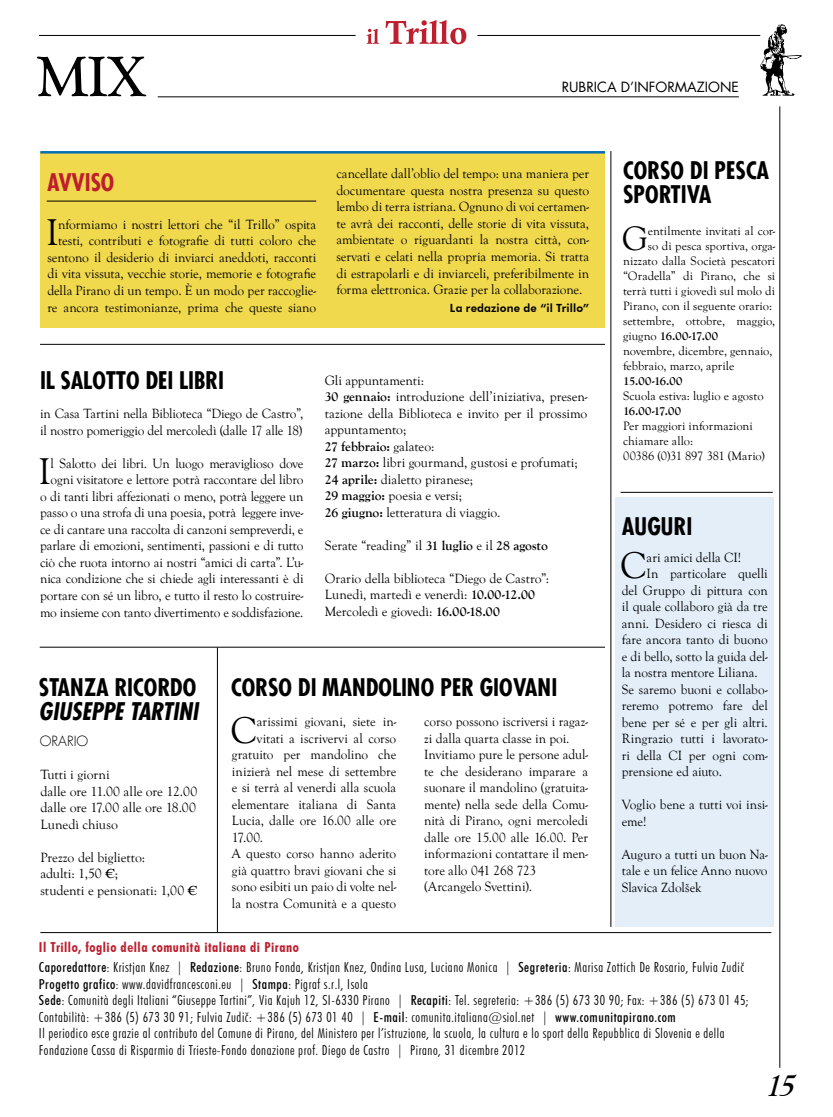
<style>
.page{position:relative;width:833px;height:1117px;background:#fff}
.page>*{position:absolute;margin:0;border:0;box-sizing:border-box;transform-origin:0 0}
.t1{font:56.25px "Goudy Catalogue BT";color:#000}
.t2{font:38.25px "Goudy Old Sty T";color:#000}
.t3{font:34.75px "Goudy Old Sty T";color:#000}
.t4{font:italic 30px "Goudy Catalogue BT";color:#000}
.t5{font:700 condensed 23.75px/23.8px "Futura";color:#000}
.t6{font:italic 700 condensed 23.75px "Futura";color:#000}
.t7{font:700 condensed 23.75px "Futura";letter-spacing:-.005em;color:#be1e2d}
.t8{font:13.75px/16.5px "Goudy Old Sty T";letter-spacing:-.005em;color:#000}
.t9{font:300 condensed 13.75px/16.5px "Futura BT";letter-spacing:.04em;color:#000}
.t10{font:13.75px "Futura";color:#000}
.t11{font:300 13.75px "Futura";color:#000}
.t12{font:12.5px/15px "Goudy Old Sty T";letter-spacing:.005em;color:#000}
.t13{font:700 12.5px "Goudy Old Sty T";letter-spacing:.01em;color:#000}
.t14{font:800 11.25px "Futura BT";letter-spacing:.01em;color:#000}
.s1{font-weight:700}
.s2{font-family:"Times"}
.s3{font-weight:400}
.s4{font-weight:700;color:#be1e2d}
.s5{font-weight:500}
</style>
<div class="page">
<hr style="left:779px;top:106px;width:1px;height:961px;background:#000">
<svg style="left:367px;top:29px;width:12px;height:15px"></svg>
<svg style="left:385px;top:20px;width:81px;height:24px"></svg>
<svg style="left:760px;top:24px;width:41px;height:72px"></svg>
<hr style="left:39px;top:35px;width:317px;height:1px;background:#000">
<hr style="left:477px;top:35px;width:283px;height:1px;background:#000">
<hr style="left:40px;top:932px;width:731px;height:1px;background:#000">
<div style="left:40px;top:152px;width:565px;height:175px;background:#f1d94d"></div>
<div style="left:616px;top:497px;width:158px;height:429px;background:#e3eef9"></div>
<hr style="left:158px;top:96px;width:581px;height:1px;background:#000">
<hr style="left:610px;top:151px;width:1px;height:775px;background:#000">
<hr style="left:40px;top:344px;width:565px;height:1px;background:#000">
<hr style="left:47px;top:201px;width:269px;height:1px;background:#000">
<hr style="left:40px;top:151px;width:565px;height:2px;background:#006fb2">
<hr style="left:40px;top:646px;width:565px;height:1px;background:#000">
<hr style="left:620px;top:492px;width:152px;height:1px;background:#000">
<hr style="left:217px;top:647px;width:1px;height:285px;background:#000">
<h1 class="t1" style="left:37px;top:42px;width:110px">MIX</h1>
<p class="t10" style="left:562px;top:78px;width:87px">RU BRICA d’INFORM</p>
<p class="t10" style="left:687px;top:78px;width:53px">AZION E</p>
<h3 class="t7" style="left:47px;top:166px;width:69px">AVVISO</h3>
<p class="t8" style="left:47px;top:216px;width:270px;text-align:right">nformiamo i nostri lettori che “il Trillo” ospita testi, contributi e fotografie di tutti coloro che sentono il desiderio di inviarci aneddoti, racconti di vita vissuta, vecchie storie, memorie e fotografie della Pirano di un tempo. È un modo per raccoglie&shy;re ancora testimonianze, prima che queste siano</p>
<h2 class="t2" style="left:46px;top:212px;width:14px">I</h2>
<p class="t8" style="left:336px;top:166px;width:254px;text-align:justify">cancellate dall’oblio del tempo: una maniera per documentare questa nostra presenza su questo lembo di terra istriana. Ognuno di voi certamen&shy;te avrà dei racconti, delle storie di vita vissuta, ambientate o riguardanti la nostra città, con&shy;servati e celati nella propria memoria. Si tratta di estrapolarli e di inviarceli, preferibilmente in forma elettronica. Grazie per la collaborazione.</p>
<p class="t14" style="left:450px;top:301px;width:141px">La redazione de “il Trillo”</p>
<h3 class="t5" style="left:40px;top:368px;width:186px">IL SALOTTO DEI LIBRI</h3>
<p class="t8" style="left:40px;top:406px;width:265px">in Casa Tartini nella Biblioteca “Diego de Castro”, il nostro pomeriggio del mercoledì (dalle 17 alle 18)</p>
<h2 class="t2" style="left:39px;top:451px;width:14px">I</h2>
<p class="t8" style="left:40px;top:455px;width:265px;text-align:right">l Salotto dei libri. Un luogo meraviglioso dove ogni visitatore e lettore potrà raccontare del libro<br>o di tanti libri affezionati o meno, potrà leggere un passo o una strofa di una poesia, potrà leggere inve&shy;ce di cantare una raccolta di canzoni sempreverdi, e parlare di emozioni, sentimenti, passioni e di tutto ciò che ruota intorno ai nostri “amici di carta”. L’u&shy;nica condizione che si chiede agli interessanti è di portare con sé un libro, e tutto il resto lo costruire&shy;mo insieme con tanto divertimento e soddisfazione.</p>
<p class="t8" style="left:325px;top:372px;width:264px">Gli appuntamenti:<br><span class="s1">30 gennaio:</span> introduzione dell’iniziativa, presen&shy;tazione della Biblioteca e invito per il prossimo appuntamento;<br><span class="s1">27 febbraio:</span> galateo:<br><span class="s1">27 marzo:</span> libri gourmand, gustosi e profumati; <span class="s1">24 aprile:</span> dialetto piranese;<br><span class="s1">29 maggio:</span> poesia e versi;<br><span class="s1">26 giugno:</span> letteratura di viaggio.</p>
<p class="t8" style="left:325px;top:537px;width:224px">Serate “reading” il <span class="s1">31 luglio</span> e il <span class="s1">28 agosto</span></p>
<p class="t8" style="left:325px;top:570px;width:226px">Orario della biblioteca “Diego de Castro”:<br>Lunedì, martedì e venerdì: <span class="s1">10.00-12.00<br></span>Mercoledì e giovedì: <span class="s1">16.00-18.00</span></p>
<h3 class="t5" style="left:39px;top:675px;width:159px">STANZA RICORDO</h3>
<h3 class="t6" style="left:39px;top:694px;width:161px">GIUSEPPE TARTINI</h3>
<p class="t11" style="left:40px;top:732px;width:50px">ORARIO</p>
<p class="t8" style="left:40px;top:766px;width:158px">Tutti i giorni<br>dalle ore 11.00 alle ore 12.00 dalle ore 17.00 alle ore 18.00<br>Lunedì chiuso</p>
<p class="t8" style="left:40px;top:849px;width:159px">Prezzo del biglietto:<br>adulti: 1,50 <span class="s2">€</span>;<br>studenti e pensionati: 1,00 <span class="s2">€</span></p>
<h3 class="t5" style="left:231px;top:675px;width:328px">CORSO DI MANDOLINO PER GIOVANI</h3>
<h2 class="t2" style="left:230px;top:709px;width:28px">C</h2>
<p class="t8" style="left:257px;top:713px;width:141px">arissimi giovani, siete in-</p>
<p class="t8" style="left:424px;top:713px;width:165px">corso possono iscriversi i ragaz&shy;zi dalla quarta classe in poi.<br>Invitiamo pure le persone adul&shy;te che desiderano imparare a suonare il mandolino (gratuita&shy;mente) nella sede della Comu&shy;nità di Pirano, ogni mercoledi dalle ore 15.00 alle 16.00. Per informazioni contattare il men&shy;tore allo 041 268 723 (Arcangelo Svettini).</p>
<p class="t8" style="left:257px;top:730px;width:141px">vitati a iscrivervi al corso</p>
<p class="t8" style="left:232px;top:746px;width:166px">gratuito per mandolino che</p>
<p class="t8" style="left:232px;top:763px;width:166px">inizierà nel mese di settembre</p>
<p class="t8" style="left:232px;top:779px;width:166px">e si terrà al venerdi alla scuola</p>
<p class="t8" style="left:232px;top:796px;width:166px">elementare italiana di Santa</p>
<p class="t8" style="left:232px;top:812px;width:166px">Lucia, dalle ore 16.00 alle ore</p>
<p class="t8" style="left:232px;top:829px;width:33px">17.00.</p>
<p class="t8" style="left:232px;top:845px;width:166px">A questo corso hanno aderito</p>
<p class="t8" style="left:232px;top:862px;width:166px">già quattro bravi giovani che si</p>
<p class="t8" style="left:232px;top:878px;width:166px">sono esibiti un paio di volte nel-</p>
<p class="t8" style="left:232px;top:895px;width:166px">la nostra Comunità e a questo</p>
<h3 class="t5" style="left:623px;top:158px;width:148px">CORSO DI PESCA<br>SPORTIVA</h3>
<h3 class="t3" style="left:621px;top:220px;width:28px">G</h3>
<p class="t12" style="left:648px;top:224px;width:129px">entilmente invitati al cor-</p>
<p class="t12" style="left:648px;top:239px;width:129px">so di pesca sportiva, orga-</p>
<p class="t12" style="left:623px;top:254px;width:154px">nizzato dalla Società pescatori</p>
<p class="t12" style="left:623px;top:269px;width:154px">“Oradella” di Pirano, che si</p>
<p class="t12" style="left:623px;top:284px;width:154px">terrà tutti i giovedì sul molo di</p>
<p class="t12" style="left:623px;top:299px;width:150px">Pirano, con il seguente orario:</p>
<p class="t12" style="left:623px;top:314px;width:154px">settembre, ottobre, maggio,</p>
<p class="t13" style="left:623px;top:329px;width:96px"><span class="s3">giugno</span> 16.00-17.00</p>
<p class="t12" style="left:623px;top:344px;width:151px">novembre, dicembre, gennaio,</p>
<p class="t12" style="left:623px;top:359px;width:113px">febbraio, marzo, aprile</p>
<p class="t13" style="left:623px;top:374px;width:61px">15.00-16.00</p>
<p class="t12" style="left:623px;top:389px;width:142px">Scuola estiva: luglio e agosto</p>
<p class="t13" style="left:623px;top:404px;width:59px">16.00-17.00</p>
<p class="t12" style="left:623px;top:419px;width:143px">Per maggiori informazioni chiamare allo:<br>00386 (0)31 897 381 (Mario)</p>
<h3 class="t5" style="left:622px;top:514px;width:72px">AUGURI</h3>
<h2 class="t2" style="left:620px;top:544px;width:28px">C</h2>
<p class="t8" style="left:646px;top:549px;width:96px">ari amici della CI!</p>
<p class="t8" style="left:646px;top:565px;width:123px">In particolare quelli</p>
<p class="t8" style="left:622px;top:582px;width:147px">del Gruppo di pittura con</p>
<p class="t8" style="left:622px;top:598px;width:147px">il quale collaboro già da tre</p>
<p class="t8" style="left:622px;top:615px;width:147px">anni. Desidero ci riesca di</p>
<p class="t8" style="left:622px;top:631px;width:147px">fare ancora tanto di buono</p>
<p class="t8" style="left:622px;top:648px;width:147px">e di bello, sotto la guida del-</p>
<p class="t8" style="left:622px;top:664px;width:137px">la nostra mentore Liliana.</p>
<p class="t8" style="left:622px;top:681px;width:147px">Se saremo buoni e collabo-</p>
<p class="t8" style="left:622px;top:697px;width:147px">reremo potremo fare del</p>
<p class="t8" style="left:622px;top:714px;width:147px">bene per sé e per gli altri.</p>
<p class="t8" style="left:622px;top:730px;width:147px">Ringrazio tutti i lavorato-</p>
<p class="t8" style="left:622px;top:747px;width:147px">ri della CI per ogni com-</p>
<p class="t8" style="left:622px;top:763px;width:102px">prensione ed aiuto.</p>
<p class="t8" style="left:622px;top:796px;width:147px">Voglio bene a tutti voi insi&shy;eme!</p>
<p class="t8" style="left:622px;top:846px;width:147px;text-align:justify">Auguro a tutti un buon Na&shy;tale e un felice Anno nuovo Slavica Zdolšek</p>
<p class="t9" style="left:39px;top:936px;width:706px;line-height:20px"><span class="s4">Il Trillo, foglio della comunità italiana di Pirano<br></span><span class="s5">Caporedattore</span>: Kristjan Knez | <span class="s5">Redazione</span>: Bruno Fonda, Kristjan Knez, Ondina Lusa, Luciano Monica | <span class="s5">Segreteria</span>: Marisa Zottich De Rosario, Fulvia Zudič</p>
<p class="t9" style="left:39px;top:975px;width:711px"><span class="s5">Progetto grafico</span>: www.davidfrancesconi.eu | <span class="s5">Stampa</span>: Pigraf s.r.l, Isola<br><span class="s5">Sede</span>: Comunità degli Italiani “Giuseppe Tartini”, Via Kajuh 12, SI-6330 Pirano | <span class="s5">Recapiti</span>: Tel. segreteria: +386 (5) 673 30 90; Fax: +386 (5) 673 01 45; Contabilità: +386 (5) 673 30 91; Fulvia Zudič: +386 (5) 673 01 40 | <span class="s5">E-mail</span>: comunita.italiana@siol.net | <span class="s5">www.comunitapirano.com<br></span>Il periodico esce grazie al contributo del Comune di Pirano, del Ministero per l’istruzione, la scuola, la cultura e lo sport della Repubblica di Slovenia e della Fondazione Cassa di Risparmio di Trieste-Fondo donazione prof. Diego de Castro | Pirano, 31 dicembre 2012</p>
<h3 class="t4" style="left:767px;top:1066px;width:38px">15</h3>
</div>
